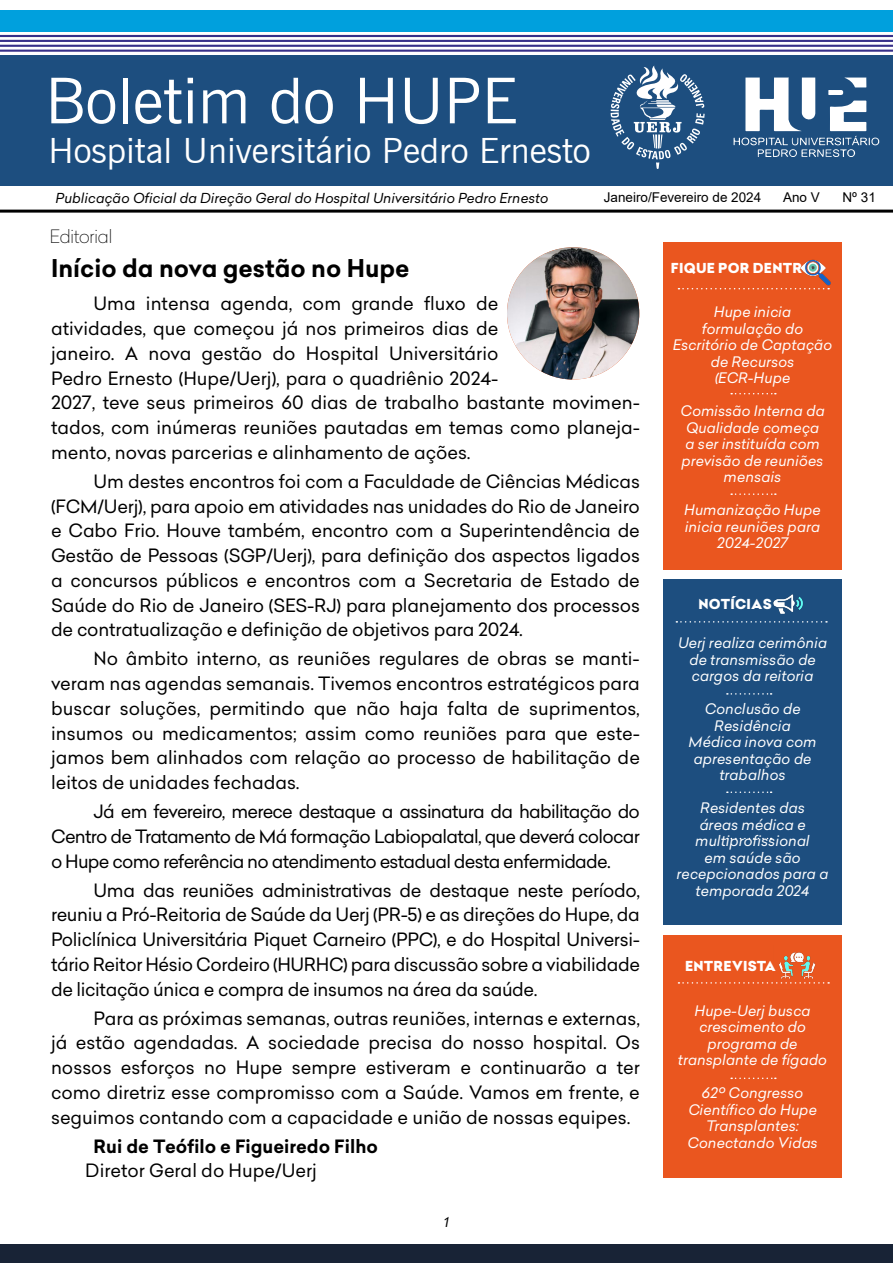
<style>
.page{position:relative;width:893px;height:1263px;background:#fff}
.page>*{position:absolute;margin:0;border:0;box-sizing:border-box;transform-origin:0 0}
.t1{font:63px "News Gothic BT";color:#fff}
.t2{font:34.8px "News Gothic BT";color:#fff}
.t3{font:700 24px "Celias";color:#000}
.t4{font:18px/24.8px "Celias";color:#000;text-align:justify}
.t5{font:700 18px "Celias";color:#000}
.t6{font:100 18px "Celias";letter-spacing:-.04em;color:#000}
.t7{font:italic 14.25px/16.5px "Celias";color:#fff;text-align:center}
.t8{font:italic 13.5px "Celias";color:#000}
.t9{font:900 13.5px "Celias";letter-spacing:.02em;color:#fff}
.t10{font:13.5px "Arial";color:#000}
</style>
<div class="page">
<div style="left:0;top:1244px;width:893px;height:19px;background:#182336"></div>
<div style="left:663px;top:242px;width:179px;height:328px;background:#ea561f"></div>
<img style="left:800px;top:259px;width:31px;height:27px">
<div style="left:663px;top:579px;width:179px;height:346px;background:#1d4e7f"></div>
<div style="left:0;top:55px;width:893px;height:131px;background:#1d4e7f"></div>
<hr style="left:0;top:210px;width:893px;height:3px;background:#000">
<hr style="left:0;top:35px;width:893px;height:2px;background:#373089">
<hr style="left:0;top:40px;width:893px;height:2px;background:#373089">
<hr style="left:0;top:45px;width:893px;height:2px;background:#373089">
<hr style="left:0;top:50px;width:893px;height:2px;background:#373089">
<div style="left:0;top:10px;width:893px;height:22px;background:#00a0dd"></div>
<svg style="left:611px;top:66px;width:94px;height:103px"></svg>
<svg style="left:734px;top:77px;width:145px;height:80px"></svg>
<svg style="left:678px;top:288px;width:151px;height:1px"></svg>
<svg style="left:731px;top:393px;width:45px;height:1px"></svg>
<div style="left:663px;top:935px;width:179px;height:243px;background:#ea561f"></div>
<img style="left:778px;top:952px;width:38px;height:27px">
<svg style="left:678px;top:982px;width:151px;height:2px"></svg>
<svg style="left:731px;top:1077px;width:45px;height:2px"></svg>
<svg style="left:731px;top:493px;width:45px;height:2px"></svg>
<img style="left:773px;top:594px;width:30px;height:20px">
<svg style="left:676px;top:621px;width:151px;height:2px"></svg>
<svg style="left:727px;top:693px;width:45px;height:2px"></svg>
<svg style="left:727px;top:791px;width:45px;height:2px"></svg>
<svg style="left:727px;top:838px;width:45px;height:1px"></svg>
<img style="left:507px;top:247px;width:132px;height:133px;border-radius:66px">
<h1 class="t1" style="left:45px;top:63px;width:474px">Boletim do HUPE</h1>
<h2 class="t2" style="left:49px;top:130px;width:544px">Hospital Universitário Pedro Ernesto</h2>
<p class="t8" style="left:55px;top:188px;width:495px">Publicação Oficial da Direção Geral do Hospital Universitário Pedro Ernesto</p>
<p class="t6" style="left:50px;top:224px;width:65px">Editorial</p>
<p class="t10" style="left:604px;top:188px;width:159px">Janeiro/Fevereiro de 2024</p>
<p class="t10" style="left:783px;top:188px;width:38px">Ano V</p>
<p class="t10" style="left:842px;top:188px;width:35px">Nº 31</p>
<h3 class="t3" style="left:51px;top:251px;width:360px">Início da nova gestão no Hupe</h3>
<p class="t4" style="left:51px;top:291px;width:590px;text-align:left;text-indent:43px">Uma intensa agenda, com grande fluxo de<br>atividades, que começou já nos primeiros dias de<br>janeiro. A nova gestão do Hospital Universitário<br>Pedro Ernesto (Hupe/Uerj), para o quadriênio 2024-<br>2027, teve seus primeiros 60 dias de trabalho bastante movimen&shy;tados, com inúmeras reuniões pautadas em temas como planeja&shy;mento, novas parcerias e alinhamento de ações.</p>
<p class="t4" style="left:51px;top:469px;width:590px;text-indent:43px">Um destes encontros foi com a Faculdade de Ciências Médicas (FCM/Uerj), para apoio em atividades nas unidades do Rio de Janeiro e Cabo Frio. Houve também, encontro com a Superintendência de Gestão de Pessoas (SGP/Uerj), para definição dos aspectos ligados a concursos públicos e encontros com a Secretaria de Estado de Saúde do Rio de Janeiro (SES-RJ) para planejamento dos processos de contratualização e definição de objetivos para 2024.</p>
<p class="t4" style="left:51px;top:646px;width:590px;text-indent:43px">No âmbito interno, as reuniões regulares de obras se manti&shy;veram nas agendas semanais. Tivemos encontros estratégicos para buscar soluções, permitindo que não haja falta de suprimentos, insumos ou medicamentos; assim como reuniões para que este&shy;jamos bem alinhados com relação ao processo de habilitação de leitos de unidades fechadas.</p>
<p class="t4" style="left:51px;top:799px;width:590px;text-indent:43px">Já em fevereiro, merece destaque a assinatura da habilitação do Centro de Tratamento de Má formação Labiopalatal, que deverá colocar o Hupe como referência no atendimento estadual desta enfermidade.</p>
<p class="t4" style="left:51px;top:877px;width:590px;text-indent:43px">Uma das reuniões administrativas de destaque neste período, reuniu a Pró-Reitoria de Saúde da Uerj (PR-5) e as direções do Hupe, da Policlínica Universitária Piquet Carneiro (PPC), e do Hospital Universi&shy;tário Reitor Hésio Cordeiro (HURHC) para discussão sobre a viabilidade de licitação única e compra de insumos na área da saúde.</p>
<p class="t4" style="left:51px;top:1005px;width:590px;text-indent:43px">Para as próximas semanas, outras reuniões, internas e externas, já estão agendadas. A sociedade precisa do nosso hospital. Os nossos esforços no Hupe sempre estiveram e continuarão a ter como diretriz esse compromisso com a Saúde. Vamos em frente, e seguimos contando com a capacidade e união de nossas equipes.</p>
<p class="t5" style="left:94px;top:1133px;width:286px">Rui de Teófilo e Figueiredo Filho</p>
<p class="t4" style="left:85px;top:1158px;width:233px">Diretor Geral do Hupe/Uerj</p>
<p class="t8" style="left:444px;top:1212px;width:7px">1</p>
<p class="t9" style="left:671px;top:258px;width:133px">FIQUE POR DENTR</p>
<p class="t7" style="left:673px;top:304px;width:161px">Hupe inicia formulação do<br>Escritório de Captação de Recursos (ECR-Hupe</p>
<p class="t7" style="left:680px;top:403px;width:146px">Comissão Interna da<br>Qualidade começa a ser instituída com previsão de reuniões mensais</p>
<p class="t7" style="left:684px;top:502px;width:138px">Humanização Hupe inicia reuniões para<br>2024-2027</p>
<p class="t9" style="left:698px;top:594px;width:75px">NOTÍCIAS</p>
<p class="t7" style="left:678px;top:635px;width:151px">Uerj realiza cerimônia de transmissão de cargos da reitoria</p>
<p class="t7" style="left:688px;top:701px;width:129px">Conclusão de<br>Residência<br>Médica inova com apresentação de trabalhos</p>
<p class="t7" style="left:676px;top:800px;width:153px">Residentes das<br>áreas médica e multiprofissional<br>em saúde são recepcionados para a temporada 2024</p>
<p class="t9" style="left:685px;top:957px;width:92px">ENTREVISTA</p>
<p class="t7" style="left:678px;top:1002px;width:151px">Hupe-Uerj busca crescimento do programa de transplante de fígado</p>
<p class="t7" style="left:687px;top:1084px;width:132px">62º Congresso<br>Científico do Hupe<br>Transplantes:<br>Conectando Vidas</p>
</div>
